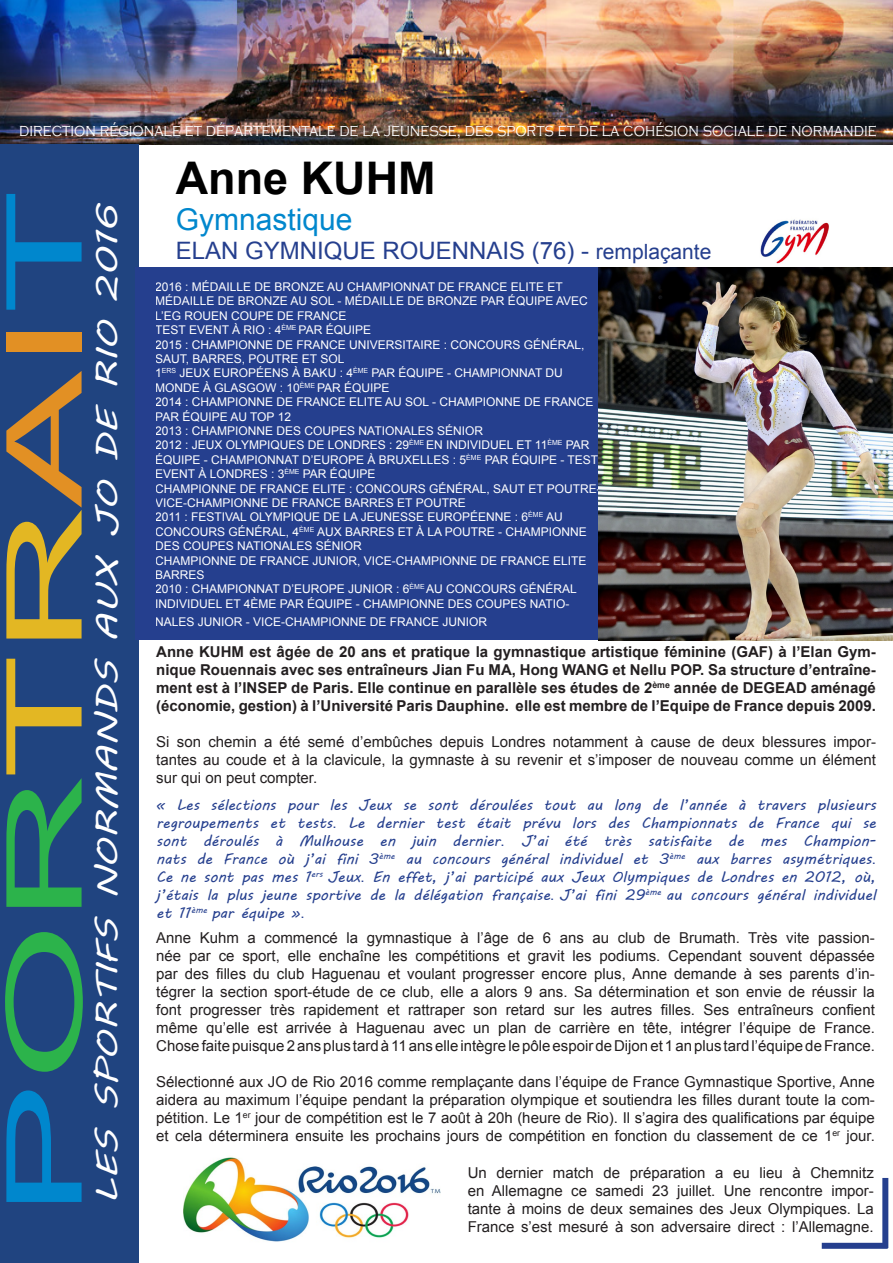
<style>
.page{position:relative;width:893px;height:1263px;background:#fff}
.page>*{position:absolute;margin:0;border:0;box-sizing:border-box;transform-origin:0 0}
.t1{font:105px "Arial";color:#0087cd;scale:1.94 1}
.t2{font:700 45px "Arial";color:#000}
.t3{font:30px "MV Boli";letter-spacing:.11em;color:#fff;scale:1.34 1}
.t4{font:30px "Arial";color:#0087cd}
.t5{font:24px "Arial";color:#253f8e}
.t6{font:300 18.3px "Copperplate Gothic";color:#fff;scale:.82 1}
.t7{font:15px/18px "Arial";color:#231f20;text-align:justify}
.t8{font:15px/18px "MV Boli";color:#253f8e;text-align:justify}
.t9{font:700 15px/18px "Arial";color:#231f20;text-align:justify}
.t10{font:12px/14.4px "Arial";color:#fff}
.s1{font-size:21px}
.s2{color:#2cb34b}
.s3{color:#e3b723}
.s4{color:#e29024}
.s5{font-family:"Arial"}
</style>
<div class="page">
<img style="left:0;top:0;width:893px;height:145px">
<img style="left:183px;top:1157px;width:258px;height:85px">
<div style="left:155px;top:268px;width:449px;height:372px;background:#253f8e"></div>
<div style="left:0;top:145px;width:138px;height:1118px;background:#204480"></div>
<div style="left:135px;top:268px;width:21px;height:372px;background:#253f8e"></div>
<div style="left:882px;top:1178px;width:6px;height:70px;background:#253f8e"></div>
<div style="left:822px;top:1243px;width:66px;height:6px;background:#253f8e"></div>
<img style="left:749px;top:219px;width:92px;height:49px">
<img style="left:599px;top:268px;width:294px;height:372px">
<p class="t6" style="left:19px;top:120px;width:1047px">direction régionale et départementale de la jeunesse, des sports et de la cohésion sociale de normandie</p>
<h2 class="t2" style="left:176px;top:149px;width:261px">Anne KUHM</h2>
<h3 class="t4" style="left:176px;top:200px;width:178px">Gymnastique</h3>
<h3 class="t5" style="left:176px;top:235px;width:537px">ELAN GYMNIQUE ROUENNAIS (76) - <span class="s1">remplaçante</span></h3>
<h1 class="t1" style="left:-24px;top:1218px;width:531px;rotate:-90deg">P<span class="s2">OR</span><span class="s3">tr</span><span class="s4">Ai</span>T</h1>
<h3 class="t3" style="left:87px;top:1203px;width:748px;rotate:-90deg">LEs sportifs normands aux JO de rio 2016</h3>
<p class="t10" style="left:155px;top:280px;width:210px">2016 : Médai lle de Bronze au Cham</p>
<p class="t10" style="left:155px;top:280px;width:431px;text-indent:227px">pionnat de France ELITE et médai lle de Bronze au sol - Médai lle de Bronze par équi pe avec l’EG Rouen Coupe de France<br>Test Event à Rio : 4<sup>ème</sup> par équi pe<br>2015 : Cham</p>
<p class="t10" style="left:227px;top:337px;width:359px">pionne de France universitaire : concours général,</p>
<p class="t10" style="left:155px;top:352px;width:318px;text-indent:71px">es , poutre et sol<br>1<sup>ers</sup> Jeux Européens à Baku : 4<sup>ème</sup> par équi pe - Cham</p>
<p class="t10" style="left:155px;top:352px;width:47px">saut, barr</p>
<p class="t10" style="left:490px;top:366px;width:74px">pionnat du</p>
<p class="t10" style="left:155px;top:381px;width:85px">Monde à Glasgo</p>
<p class="t10" style="left:265px;top:381px;width:126px">w : 10<sup>ème</sup> par équipe</p>
<p class="t10" style="left:155px;top:395px;width:55px">2014 : Cham</p>
<p class="t10" style="left:227px;top:395px;width:231px">pionne de France Elite au sol - Cham</p>
<p class="t10" style="left:475px;top:395px;width:120px">pionne de France</p>
<p class="t10" style="left:155px;top:409px;width:137px">par équi pe au TOP 12<br>2013 : Cham</p>
<p class="t10" style="left:155px;top:424px;width:427px;text-indent:72px">pionne des Coupes Nationales Sénior<br>2012 : Jeux Olympiques de Londres : 29<sup>ème</sup> en i ndividuel et 11<sup>ème</sup> par équi pe - Cham</p>
<p class="t10" style="left:155px;top:453px;width:445px;text-indent:91px">pionnat d’Europe à Bruxelles : 5<sup>ème</sup> par équi pe - Test<br>Event à Londres : 3<sup>ème</sup> par équi pe<br>Cham</p>
<p class="t10" style="left:155px;top:481px;width:447px;text-indent:35px">pionne de France Elite : concours général, saut et poutre-<br>Vice-Cham</p>
<p class="t10" style="left:155px;top:496px;width:400px;text-indent:223px">es et Poutre<br>2011 : Festival Olympique de la Jeunesse Européenne : 6<sup>ème</sup> au concours général, 4<sup>ème</sup> aux barr</p>
<p class="t10" style="left:223px;top:496px;width:140px">pionne de France Barr</p>
<p class="t10" style="left:378px;top:525px;width:146px">es et à la poutre - Cham</p>
<p class="t10" style="left:541px;top:525px;width:48px">pionne</p>
<p class="t10" style="left:155px;top:539px;width:193px">des Coupes Nationales Sénior<br>Cham</p>
<p class="t10" style="left:191px;top:553px;width:215px">pionne de France Junior, vice-cham</p>
<p class="t10" style="left:431px;top:553px;width:157px">pionne de France Elite</p>
<p class="t10" style="left:155px;top:568px;width:55px">Barres<br>2010 : Cham</p>
<p class="t10" style="left:227px;top:582px;width:152px">pionnat d’Europe Junior</p>
<p class="t10" style="left:396px;top:582px;width:182px">: 6<sup>ème</sup> au concours général</p>
<p class="t10" style="left:155px;top:597px;width:226px">i ndividuel et 4ème par équi pe - Cham</p>
<p class="t10" style="left:398px;top:597px;width:173px">pionne des Coupes Natio-</p>
<p class="t10" style="left:155px;top:615px;width:74px">nales Junior</p>
<p class="t10" style="left:246px;top:615px;width:49px">- Vic e-cham</p>
<p class="t10" style="left:321px;top:615px;width:154px">pionne de France Junior</p>
<p class="t9" style="left:156px;top:643px;width:721px">Anne KUHM est âgée de 20 ans et pratique la gymnastique artistique féminine (GAF) à l’Elan Gym&shy;nique Rouennais avec ses entraîneurs Jian Fu MA, Hong WANG et Nellu POP. Sa structure d’entraîne&shy;ment est à l’INSEP de Paris. Elle continue en parallèle ses études de 2<sup>ème</sup> année de DEGEAD aménagé (économie, gestion) à l’Université Paris Dauphine. elle est membre de l’Equipe de France depuis 2009.</p>
<p class="t7" style="left:156px;top:733px;width:721px">Si son chemin a été semé d’embûches depuis Londres notamment à cause de deux blessures impor&shy;tantes au coude et à la clavicule, la gymnaste à su revenir et s’imposer de nouveau comme un élément sur qui on peut compter.</p>
<p class="t8" style="left:156px;top:796px;width:722px">« Les sélections pour les Jeux se sont déroulées tout au long de l’année à travers plusieurs regroupements et tests<span class="s5">.</span> Le dernier test était prévu lors des Championnats de France qui se sont déroulés à Mulhouse en juin dernier<span class="s5">.</span> J’ai été très satisfaite de mes Champion&shy;nats de France où j’ai fini 3<sup>ème</sup> au concours général individuel et 3<sup>ème</sup> aux barres asymétriques<span class="s5">.<br></span>Ce ne sont pas mes 1<sup>ers</sup> Jeux<span class="s5">.</span> En effet, j’ai participé aux Jeux Olympiques de Londres en 2012, où, j’étais la plus jeune sportive de la délégation française<span class="s5">.</span> J’ai fini 29<sup>ème</sup> au concours général individuel et 11<sup>ème</sup> par équipe »<span class="s5">.</span></p>
<p class="t7" style="left:156px;top:929px;width:720px">Anne Kuhm a commencé la gymnastique à l’âge de 6 ans au club de Brumath. Très vite passion&shy;née par ce sport, elle enchaîne les compétitions et gravit les podiums. Cependant souvent dépassée par des filles du club Haguenau et voulant progresser encore plus, Anne demande à ses parents d’in&shy;tégrer la section sport-étude de ce club, elle a alors 9 ans. Sa détermination et son envie de réussir la font progresser très rapidement et rattraper son retard sur les autres filles. Ses entraîneurs confient même qu’elle est arrivée à Haguenau avec un plan de carrière en tête, intégrer l’équipe de France.<br>Chose faite puisque 2 ans plus tard à 11 ans elle intègre le pôle espoir de Dijon et 1 an plus tard l’équipe de France.</p>
<p class="t7" style="left:156px;top:1073px;width:720px">Sélectionné aux JO de Rio 2016 comme remplaçante dans l’équipe de France Gymnastique Sportive, Anne aidera au maximum l’équipe pendant la préparation olympique et soutiendra les filles durant toute la com&shy;pétition. Le 1<sup>er</sup> jour de compétition est le 7 août à 20h (heure de Rio). Il s’agira des qualifications par équipe et cela déterminera ensuite les prochains jours de compétition en fonction du classement de ce 1<sup>er</sup> jour.</p>
<p class="t7" style="left:468px;top:1164px;width:408px">Un dernier match de préparation a eu lieu à Chemnitz en Allemagne ce samedi 23 juillet. Une rencontre impor&shy;tante à moins de deux semaines des Jeux Olympiques. La France s’est mesuré à son adversaire direct : l’Allemagne.</p>
</div>
